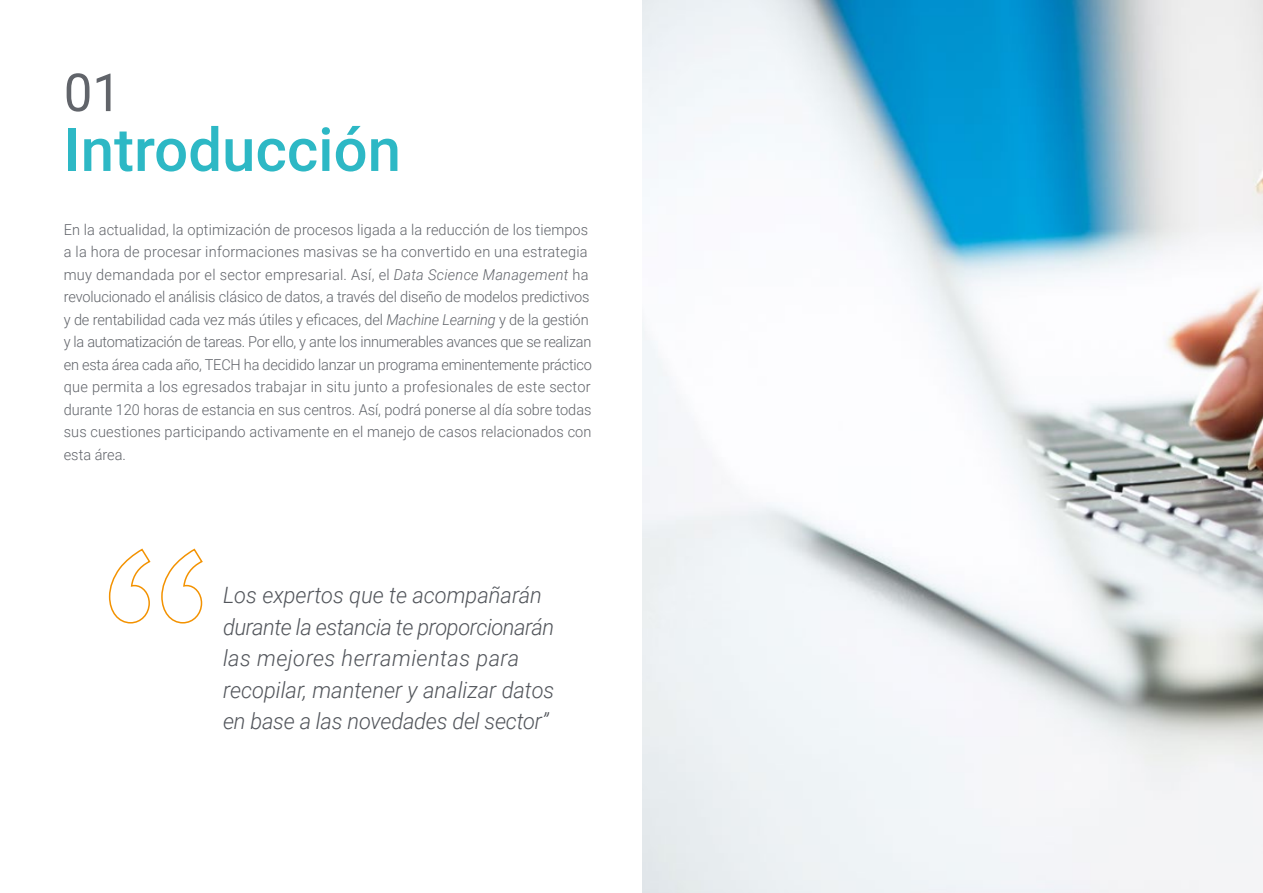
<style>
.page{position:relative;width:1263px;height:893px;background:#fff}
.page>*{position:absolute;margin:0;border:0;box-sizing:border-box;transform-origin:0 0}
.t1{font:500 60px "Roboto";color:#2db8c5}
.t2{font:52.5px "Roboto";color:#61646a}
.t3{font:italic 300 22.5px/31.5px "Roboto";color:#52555b}
.t4{font:300 15px/22.5px "Roboto";color:#61646a}
.s1{font-style:italic}
</style>
<div class="page">
<svg style="left:108px;top:548px;width:95px;height:76px"></svg>
<img style="left:642px;top:0;width:621px;height:893px">
<h2 class="t2" style="left:64px;top:56px;width:59px">01</h2>
<h1 class="t1" style="left:64px;top:108px;width:339px">Introducción</h1>
<p class="t4" style="left:64px;top:217px;width:530px">En la actualidad, la optimización de procesos ligada a la reducción de los tiempos a la hora de procesar informaciones masivas se ha convertido en una estrategia muy demandada por el sector empresarial. Así, el <span class="s1">Data Science Management</span> ha revolucionado el análisis clásico de datos, a través del diseño de modelos predictivos y de rentabilidad cada vez más útiles y eficaces, del <span class="s1">Machine Learning</span> y de la gestión y la automatización de tareas. Por ello, y ante los innumerables avances que se realizan en esta área cada año, TECH ha decidido lanzar un programa eminentemente práctico que permita a los egresados trabajar in situ junto a profesionales de este sector durante 120 horas de estancia en sus centros. Así, podrá ponerse al día sobre todas sus cuestiones participando activamente en el manejo de casos relacionados con esta área.</p>
<h3 class="t3" style="left:223px;top:578px;width:333px">Los expertos que te acompañarán durante la estancia te proporcionarán las mejores herramientas para recopilar, mantener y analizar datos en base a las novedades del sector”</h3>
</div>
